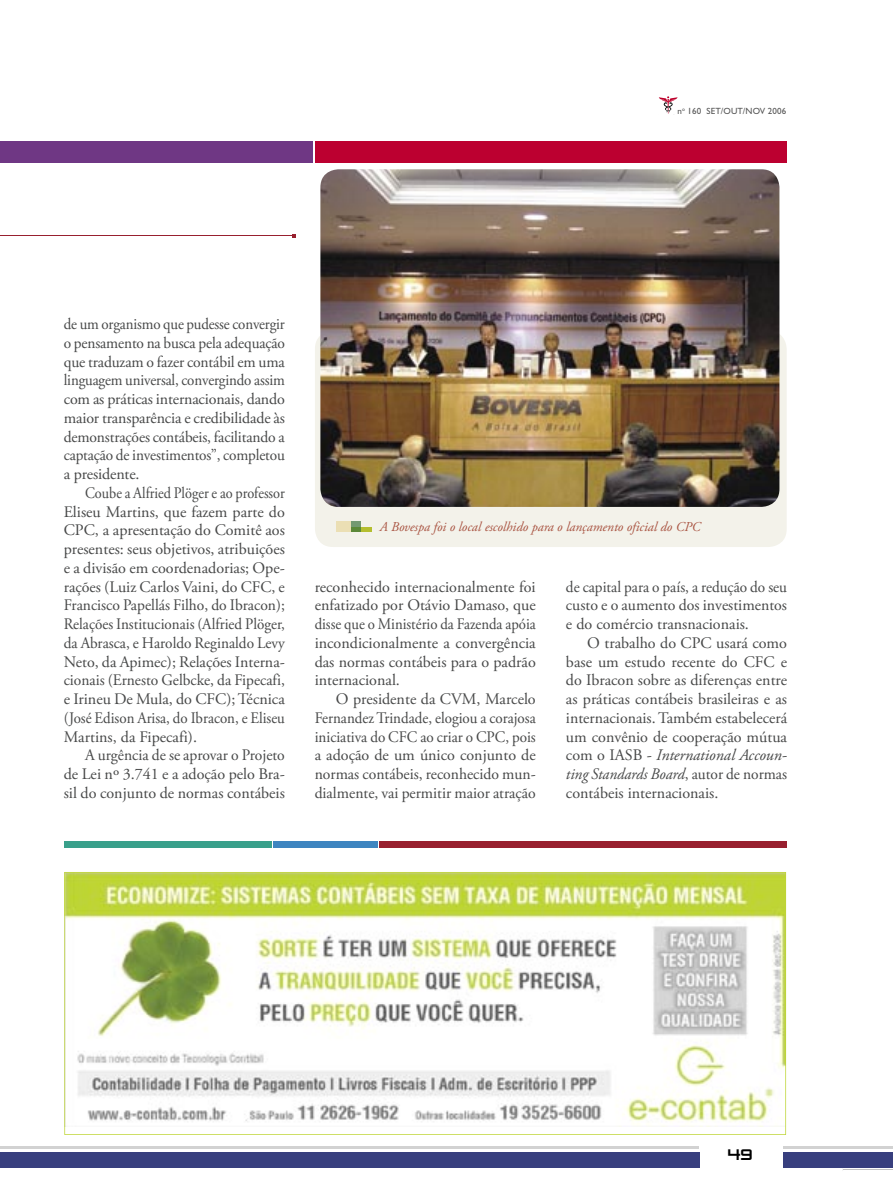
<style>
.page{position:relative;width:893px;height:1191px;background:#fff}
.page>*{position:absolute;margin:0;border:0;box-sizing:border-box;transform-origin:0 0}
.t1{font:18px "Zeroes";color:#000}
.t2{font:16.05px/18.8px "Adobe Garamond Pro";color:#474848;text-align:justify}
.t3{font:16.05px/18.8px "Adobe Garamond Pro";color:#474848;text-align:justify;scale:.89 1}
.t4{font:16.05px/18.8px "Adobe Garamond Pro";color:#474848;text-align:justify;scale:.93 1}
.t5{font:16.05px/18.8px "Adobe Garamond Pro";color:#474848;text-align:justify;scale:.95 1}
.t6{font:italic 13.5px "Adobe Garamond Pro";color:#a95442}
.t7{font:9px "Gill Sans";letter-spacing:.01em;color:#565656}
.s1{font-style:italic}
</style>
<div class="page">
<hr style="left:843px;top:1169px;width:50px;height:1px;background:#c1c1c1">
<div style="left:0;top:1152px;width:700px;height:16px;background:#383f7e"></div>
<hr style="left:0;top:1146px;width:699px;height:3px;background:#d2d2d2">
<div style="left:783px;top:1151px;width:110px;height:16px;background:#383f7e"></div>
<hr style="left:783px;top:1146px;width:110px;height:2px;background:#d2d2d2">
<svg style="left:659px;top:96px;width:18px;height:18px"></svg>
<div style="left:315px;top:331px;width:472px;height:216px;background:#f3f2ea;border-radius:18px"></div>
<div style="left:337px;top:521px;width:14px;height:10px;background:#ebdfb4"></div>
<hr style="left:351px;top:527px;width:21px;height:4px;background:#b4be30">
<div style="left:351px;top:522px;width:10px;height:5px;background:#749971"></div>
<hr style="left:351px;top:527px;width:10px;height:4px;background:#5b8838">
<div style="left:0;top:141px;width:313px;height:21px;background:#6f3784"></div>
<div style="left:315px;top:141px;width:471px;height:21px;background:#bc0030"></div>
<img style="left:320px;top:169px;width:459px;height:338px">
<hr style="left:0;top:235px;width:294px;height:1px;background:#98202f">
<div style="left:64px;top:841px;width:207px;height:6px;background:#39a08b"></div>
<div style="left:273px;top:841px;width:105px;height:6px;background:#3e85c0"></div>
<div style="left:379px;top:841px;width:408px;height:6px;background:#98202f"></div>
<svg style="left:64px;top:872px;width:722px;height:262px"></svg>
<p class="t7" style="left:677px;top:105px;width:110px">n<sup>o</sup> 160 SET/OUT/NOV 2006</p>
<p class="t4" style="left:64px;top:315px;width:239px">de um organismo que pudesse convergir o pensamento na busca pela adequação que traduzam o fazer contábil em uma linguagem universal, convergindo assim com as práticas internacionais, dando maior transparência e credibilidade às demonstrações contábeis, facilitando a captação de investimentos”, completou a presidente.</p>
<p class="t3" style="left:64px;top:484px;width:250px;text-indent:21px">Coube a Alfried Plöger e ao professor Eliseu Martins, que fazem parte do CPC, a apresentação do Comitê aos presentes: seus objetivos, atribuições e a divisão em coordenadorias; Ope&shy;rações (Luiz Carlos Vaini, do CFC, e Francisco Papellás Filho, do Ibracon); Relações Institucionais (Alfried Plöger, da Abrasca, e Haroldo Reginaldo Levy Neto, da Apimec); Relações Interna&shy;cionais (Ernesto Gelbcke, da Fipecafi, e Irineu De Mula, do CFC); Técnica (José Edison Arisa, do Ibracon, e Eliseu Martins, da Fipecafi).</p>
<p class="t2" style="left:64px;top:746px;width:223px;text-indent:21px">A urgência de se aprovar o Projeto de Lei nº 3.741 e a adoção pelo Bra&shy;sil do conjunto de normas contábeis</p>
<p class="t6" style="left:380px;top:519px;width:322px">A Bovespa foi o local escolhido para o lançamento oficial do CPC</p>
<p class="t2" style="left:315px;top:577px;width:223px">reconhecido internacionalmente foi enfatizado por Otávio Damaso, que disse que o Ministério da Fazenda apóia incondicionalmente a convergência das normas contábeis para o padrão internacional.</p>
<p class="t2" style="left:315px;top:690px;width:223px;text-indent:21px">O presidente da CVM, Marcelo Fernandez Trindade, elogiou a corajosa iniciativa do CFC ao criar o CPC, pois a adoção de um único conjunto de normas contábeis, reconhecido mun&shy;dialmente, vai permitir maior atração</p>
<p class="t5" style="left:566px;top:577px;width:234px">de capital para o país, a redução do seu custo e o aumento dos investimentos e do comércio transnacionais.</p>
<p class="t2" style="left:566px;top:634px;width:223px;text-indent:21px">O trabalho do CPC usará como base um estudo recente do CFC e do Ibracon sobre as diferenças entre as práticas contábeis brasileiras e as internacionais. Também estabelecerá um convênio de cooperação mútua com o IASB - <span class="s1">International Accoun&shy;ting Standards Board</span>, autor de normas contábeis internacionais.</p>
<p class="t1" style="left:728px;top:1145px;width:26px">49</p>
</div>
